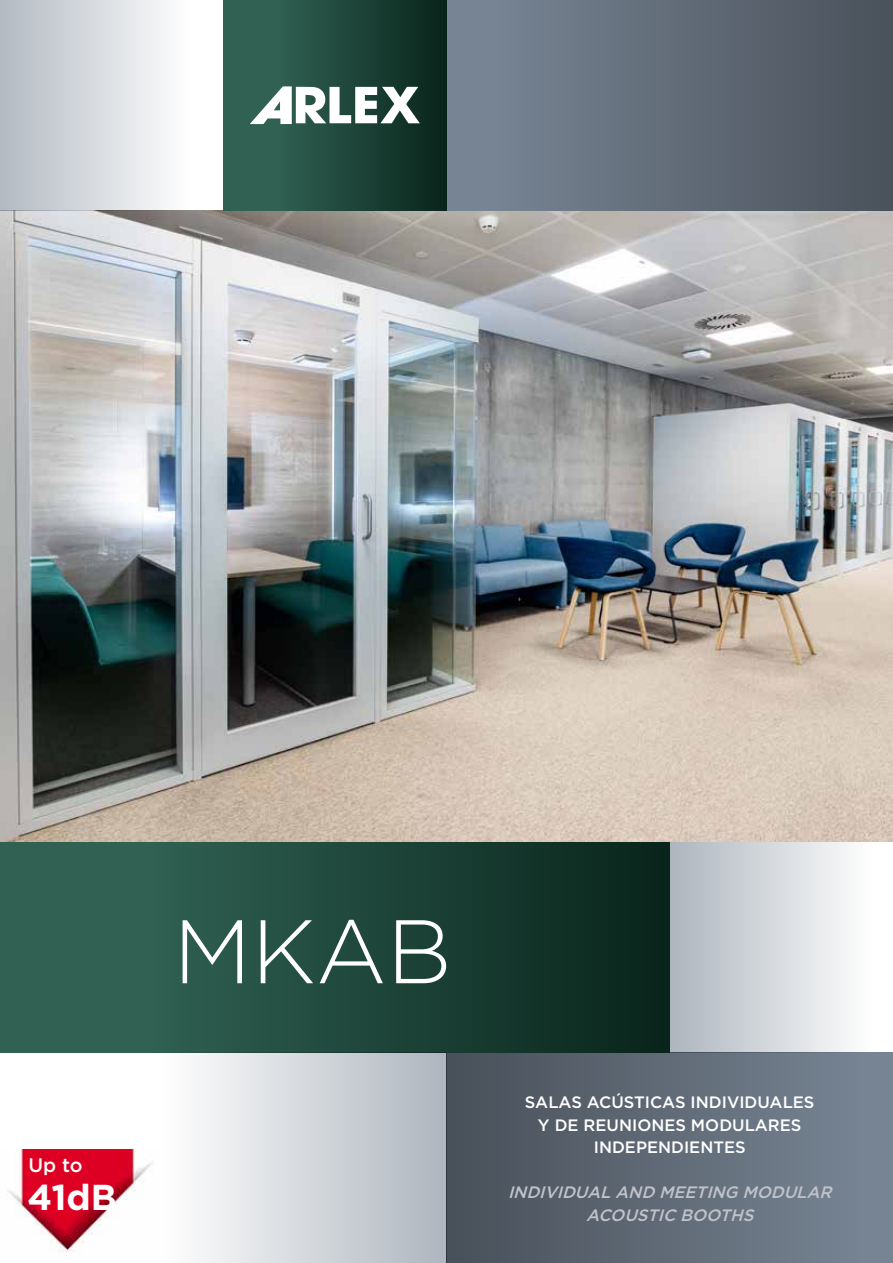
<style>
.page{position:relative;width:893px;height:1263px;background:#fff}
.page>*{position:absolute;margin:0;border:0;box-sizing:border-box;transform-origin:0 0}
.t1{font:300 90px "Gotham";color:#fff}
.t2{font:700 36px "Gotham";color:#fff}
.t3{font:500 19.5px "Gotham";color:#fff}
.t4{font:500 16.5px/22.5px "Gotham";color:#fff;text-align:center}
.t5{font:italic 500 16.5px "Gotham";color:#c1c3cb}
</style>
<div class="page">
<img style="left:0;top:210px;width:893px;height:632px">
<div style="left:446px;top:0;width:447px;height:210px;background:#778493"></div>
<div style="left:495px;top:0;width:398px;height:210px;background:linear-gradient(to right,#768392,#49515b)"></div>
<div style="left:0;top:0;width:189px;height:210px;background:linear-gradient(to right,#b2b9c2,#fefefe)"></div>
<div style="left:446px;top:1052px;width:447px;height:211px;background:#778493"></div>
<div style="left:446px;top:1052px;width:415px;height:211px;background:linear-gradient(to right,#474f58,#768392)"></div>
<div style="left:0;top:842px;width:670px;height:210px;background:#306153"></div>
<div style="left:151px;top:842px;width:519px;height:210px;background:linear-gradient(to right,#2f6052,#09241b)"></div>
<div style="left:223px;top:0;width:223px;height:210px;background:#306153"></div>
<div style="left:279px;top:0;width:167px;height:210px;background:linear-gradient(to right,#2f6052,#09241b)"></div>
<svg style="left:250px;top:86px;width:170px;height:38px"></svg>
<div style="left:670px;top:842px;width:202px;height:210px;background:linear-gradient(to right,#adb5be,#fdfefe)"></div>
<div style="left:162px;top:1052px;width:284px;height:211px;background:linear-gradient(to right,#fefefe,#aeb5be)"></div>
<img style="left:7px;top:1150px;width:146px;height:102px">
<p class="t3" style="left:28px;top:1152px;width:56px">Up to</p>
<h2 class="t2" style="left:27px;top:1174px;width:91px">41dB</h2>
<h1 class="t1" style="left:173px;top:894px;width:280px">MKAB</h1>
<p class="t4" style="left:525px;top:1091px;width:291px">SALAS ACÚSTICAS INDIVIDUALES<br>Y DE REUNIONES MODULARES<br>INDEPENDIENTES</p>
<p class="t5" style="left:508px;top:1181px;width:330px">INDIVIDUALAND MEETING MODULAR</p>
<p class="t5" style="left:586px;top:1204px;width:174px">ACOUSTIC BOOTHS</p>
</div>
